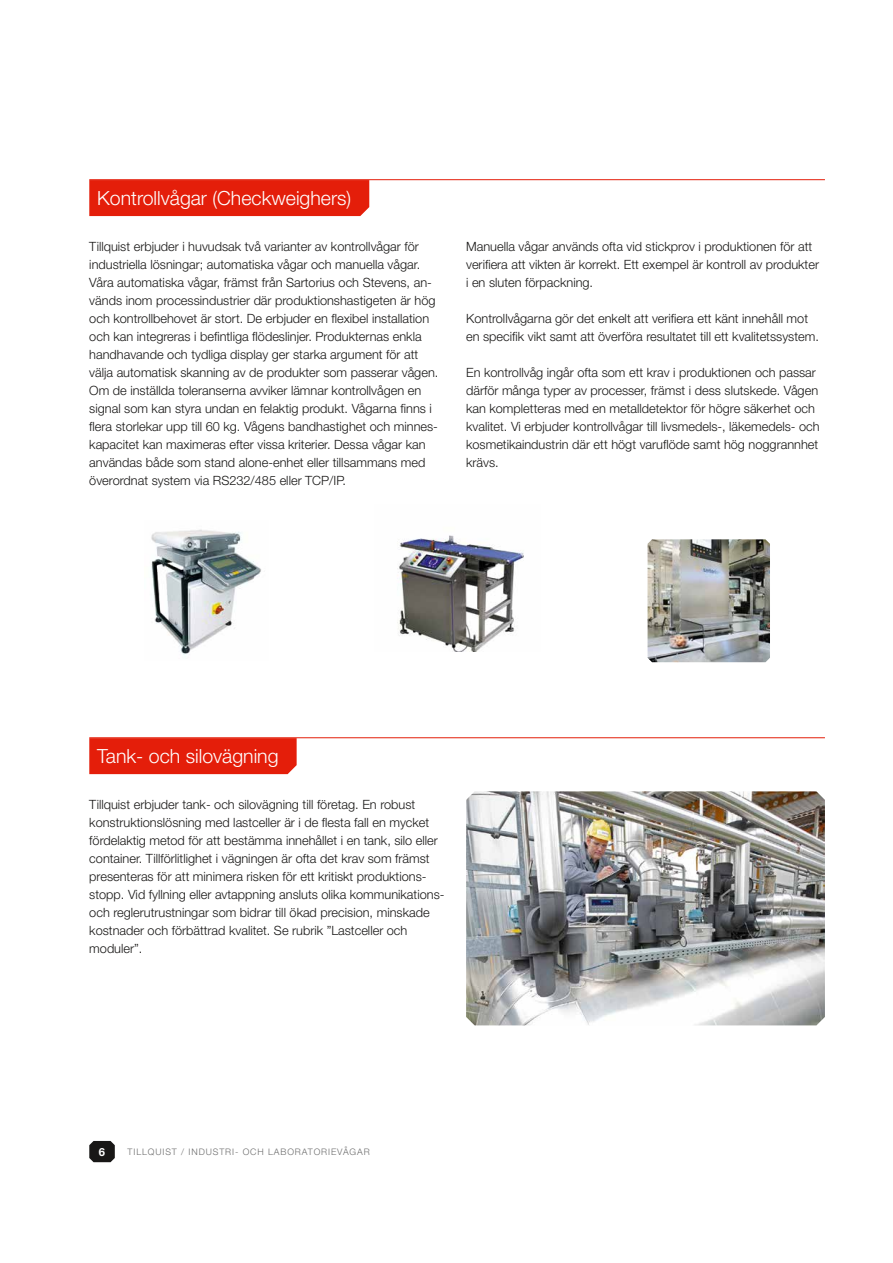
<style>
.page{position:relative;width:893px;height:1263px;background:#fff}
.page>*{position:absolute;margin:0;border:0;box-sizing:border-box;transform-origin:0 0}
.t1{font:300 19.5px "Helvetica Neue LT Std";color:#fff}
.t2{font:300 12.75px/18px "Helvetica Neue LT Std";color:#181716}
.t3{font:700 11.25px "Helvetica Neue LT Std";color:#fff}
.t4{font:300 9px "Helvetica Neue LT Std";letter-spacing:.1em;color:#6e6e6e}
</style>
<div class="page">
<svg style="left:89px;top:1141px;width:26px;height:21px"></svg>
<div style="left:89px;top:180px;width:280px;height:36px;background:#e41e0a"></div>
<hr style="left:89px;top:179px;width:736px;height:1px;background:#e41e0a">
<img style="left:151px;top:529px;width:110px;height:126px">
<img style="left:397px;top:535px;width:127px;height:117px">
<img style="left:648px;top:539px;width:122px;height:123px">
<div style="left:89px;top:738px;width:208px;height:36px;background:#e41e0a"></div>
<hr style="left:89px;top:737px;width:736px;height:1px;background:#e41e0a">
<img style="left:466px;top:791px;width:359px;height:234px">
<h1 class="t1" style="left:97px;top:186px;width:255px">Kontrollvågar (Checkweighers)</h1>
<p class="t2" style="left:89px;top:237px;width:351px">Tillquist erbjuder i huvudsak två varianter av kontrollvågar för industriella lösningar; automatiska vågar och manuella vågar.<br>Våra automatiska vågar, främst från Sartorius och Stevens, an&shy;vänds inom processindustrier där produktionshastigeten är hög och kontrollbehovet är stort. De erbjuder en flexibel installation och kan integreras i befintliga flödeslinjer. Produkternas enkla handhavande och tydliga display ger starka argument för att välja automatisk skanning av de produkter som passerar vågen.<br>Om de inställda toleranserna avviker lämnar kontrollvågen en signal som kan styra undan en felaktig produkt. Vågarna finns i flera storlekar upp till 60 kg. Vågens bandhastighet och minnes&shy;kapacitet kan maximeras efter vissa kriterier. Dessa vågar kan användas både som stand alone-enhet eller tillsammans med överordnat system via RS232/485 eller TCP/IP.</p>
<p class="t2" style="left:466px;top:238px;width:354px">Manuella vågar används ofta vid stickprov i produktionen för att verifiera att vikten är korrekt. Ett exempel är kontroll av produkter i en sluten förpackning.</p>
<p class="t2" style="left:466px;top:310px;width:354px">Kontrollvågarna gör det enkelt att verifiera ett känt innehåll mot en specifik vikt samt att överföra resultatet till ett kvalitetssystem.</p>
<p class="t2" style="left:466px;top:364px;width:355px">En kontrollvåg ingår ofta som ett krav i produktionen och passar därför många typer av processer, främst i dess slutskede. Vågen kan kompletteras med en metalldetektor för högre säkerhet och kvalitet. Vi erbjuder kontrollvågar till livsmedels-, läkemedels- och kosmetikaindustrin där ett högt varuflöde samt hög noggrannhet krävs.</p>
<h1 class="t1" style="left:97px;top:744px;width:183px">Tank- och silovägning</h1>
<p class="t2" style="left:89px;top:795px;width:357px">Tillquist erbjuder tank- och silovägning till företag. En robust konstruktionslösning med lastceller är i de flesta fall en mycket fördelaktig metod för att bestämma innehållet i en tank, silo eller container. Tillförlitlighet i vägningen är ofta det krav som främst presenteras för att minimera risken för ett kritiskt produktions&shy;stopp. Vid fyllning eller avtappning ansluts olika kommunikations&shy;och reglerutrustningar som bidrar till ökad precision, minskade kostnader och förbättrad kvalitet. Se rubrik ”Lastceller och moduler”.</p>
<p class="t3" style="left:99px;top:1144px;width:8px">6</p>
<p class="t4" style="left:128px;top:1146px;width:244px">TILLQUIST / INDUSTRI- OCH LABORATORIEVÅGAR</p>
</div>
